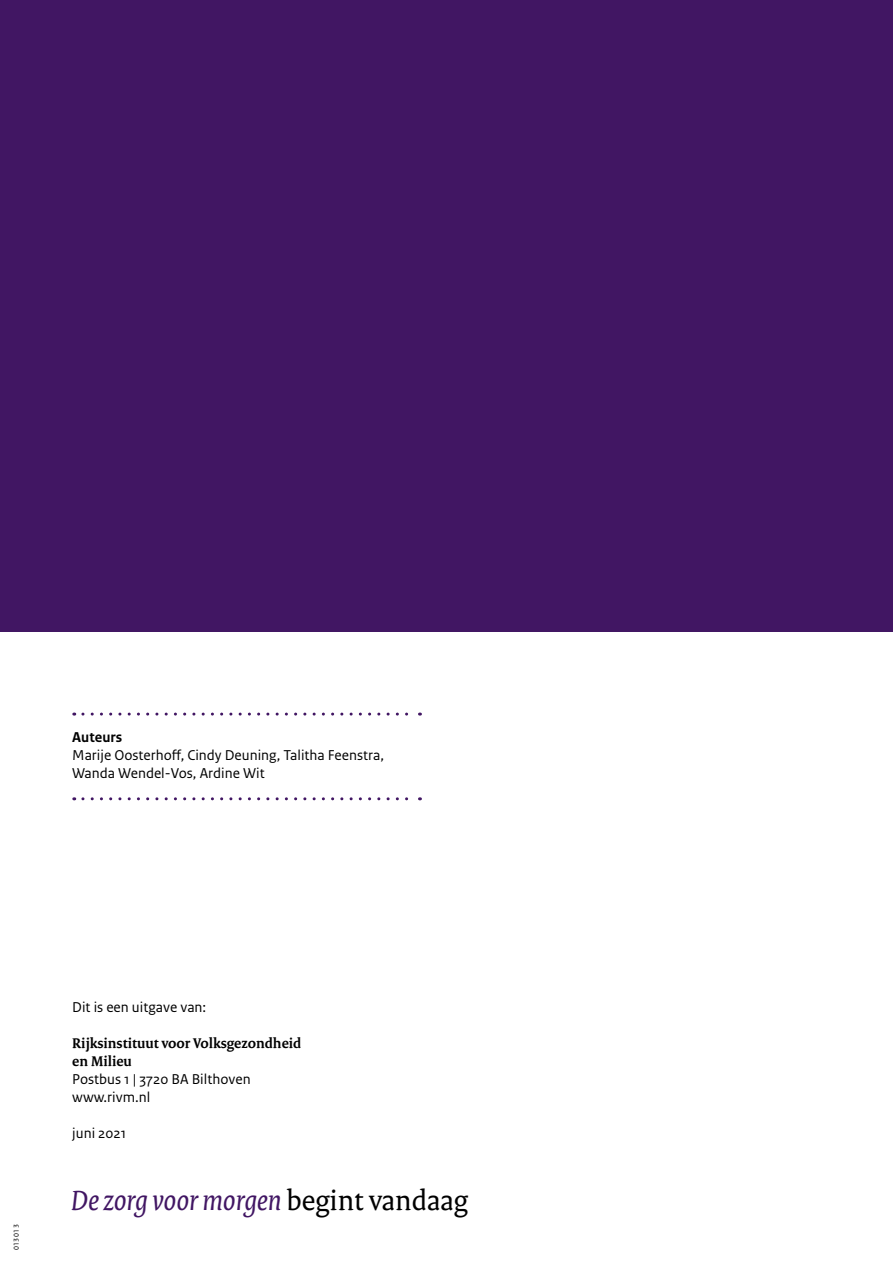
<style>
.page{position:relative;width:893px;height:1263px;background:#fff}
.page>*{position:absolute;margin:0;border:0;box-sizing:border-box;transform-origin:0 0}
._33_RIVM_Pay-off_A4{font:italic 30px "Rijksoverheid Serif";color:#411663}
._10_RIVM_Broodtekst{font:15px "Rijksoverheid Sans Text";color:#000}
._10_RIVM_Broodtekst-2{font:700 15px/18px "Rijksoverheid Serif";color:#000}
._08_RIVM_Tussenkop{font:700 15px "Rijksoverheid Sans Text";color:#000}
.t1{font:7.5px "Rijksoverheid Sans Text";letter-spacing:.05em;color:#000}
.s1{font-style:normal;color:#000}
</style>
<div class="page">
<div style="left:0;top:0;width:893px;height:631px;background:#411663"></div>
<svg style="left:83px;top:712px;width:337px;height:3px"></svg>
<svg style="left:83px;top:797px;width:337px;height:3px"></svg>
<h3 class="_08_RIVM_Tussenkop" style="left:72px;top:729px;width:51px">Auteurs</h3>
<p class="_10_RIVM_Broodtekst" style="left:72px;top:747px;width:313px">Marije Oosterhoff, Cindy Deuning, Talitha Feenstra,</p>
<p class="_10_RIVM_Broodtekst" style="left:72px;top:765px;width:194px">Wanda Wendel-Vos, Ardine Wit</p>
<p class="t1" style="left:12px;top:1250px;width:27px;rotate:-90deg">013013</p>
<p class="_10_RIVM_Broodtekst" style="left:72px;top:999px;width:135px">Dit is een uitgave van:</p>
<p class="_10_RIVM_Broodtekst-2" style="left:72px;top:1034px;width:231px">Rijksinstituut voor Volksgezondheid en Milieu</p>
<p class="_10_RIVM_Broodtekst" style="left:72px;top:1071px;width:180px">Postbus 1 | 3720 BA Bilthoven</p>
<p class="_10_RIVM_Broodtekst" style="left:72px;top:1089px;width:80px">www.rivm.nl</p>
<p class="_10_RIVM_Broodtekst" style="left:72px;top:1125px;width:56px">juni 2021</p>
<p class="_33_RIVM_Pay-off_A4" style="left:71px;top:1182px;width:398px">De zorg voor morgen <span class="s1">begint vandaag</span></p>
</div>
